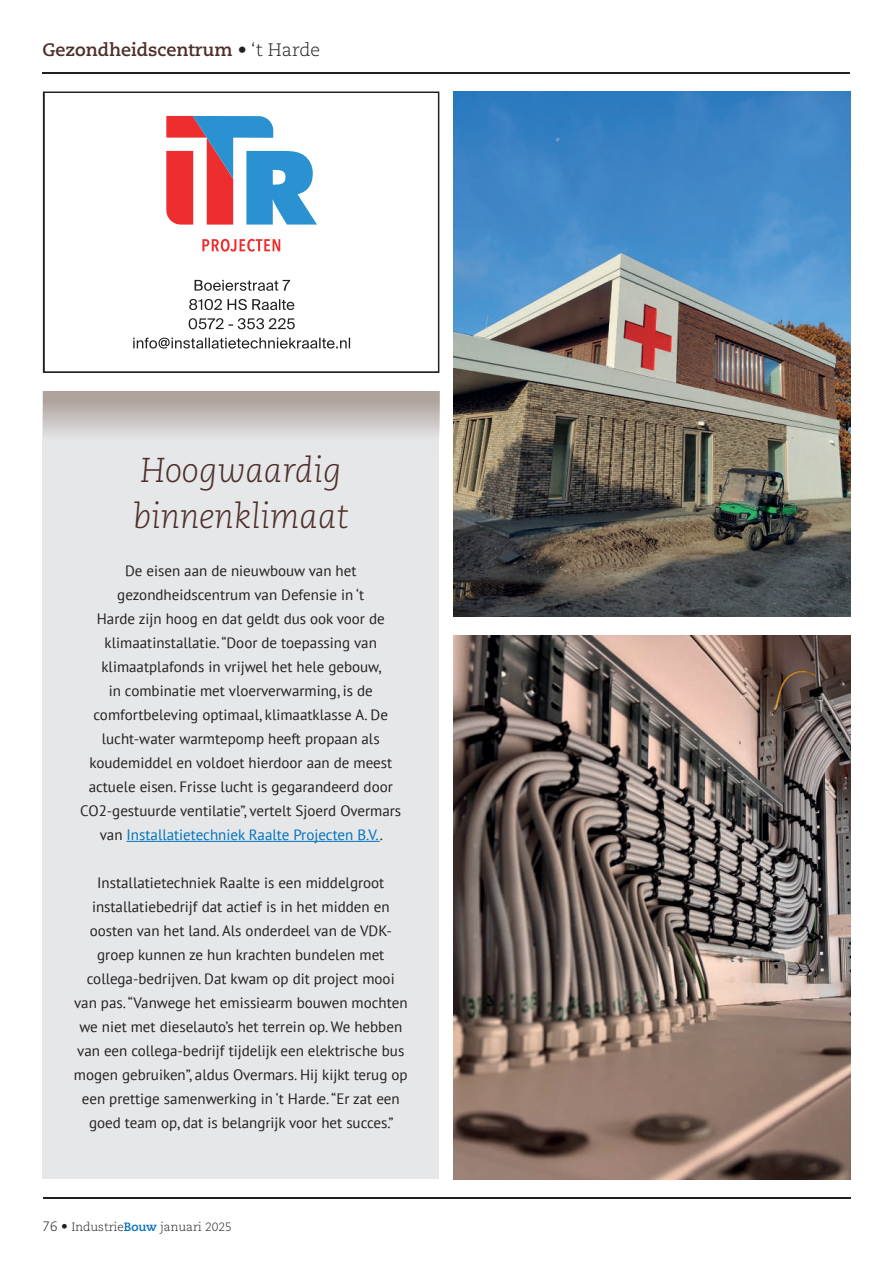
<style>
.page{position:relative;width:893px;height:1263px;background:#fff}
.page>*{position:absolute;margin:0;border:0;box-sizing:border-box;transform-origin:0 0}
.t1{font:italic 300 34.5px/46.5px "Caecilia LT Pro 46";color:#4e2e28}
.t2{font:700 18px "Caecilia LT Pro 75";color:#4e2e28}
.t3{font:15px/24px "PT Sans";color:#231f20;text-align:center}
.t4{font:300 12px "Caecilia LT Pro 45";color:#231f20}
.s1{font-family:"Caecilia LT Pro 45";font-weight:300;color:#231f20}
.s2{color:#0072bc}
.s3{font-size:13.5px}
.s4{font-family:"Caecilia LT Pro 75";font-weight:700;color:#0072bc}
</style>
<div class="page">
<hr style="left:43px;top:73px;width:807px;height:1px;background:#231f20">
<hr style="left:43px;top:1198px;width:808px;height:1px;background:#231f20">
<svg style="left:133px;top:338px;width:217px;height:11px"></svg>
<svg style="left:189px;top:318px;width:106px;height:11px"></svg>
<svg style="left:189px;top:299px;width:105px;height:11px"></svg>
<svg style="left:195px;top:280px;width:95px;height:11px"></svg>
<svg style="left:202px;top:239px;width:78px;height:13px"></svg>
<svg style="left:166px;top:116px;width:151px;height:109px"></svg>
<div style="left:43px;top:92px;width:396px;height:281px;border:2px solid #231f20"></div>
<div style="left:43px;top:392px;width:396px;height:787px;background:#e6e7e9"></div>
<hr style="left:127px;top:841px;width:253px;height:1px;background:#0072bc">
<div style="left:43px;top:392px;width:396px;height:61px;background:linear-gradient(to bottom,#a89b95,#eff3f6)"></div>
<img style="left:454px;top:92px;width:396px;height:525px">
<img style="left:454px;top:635px;width:396px;height:544px">
<p class="t2" style="left:43px;top:38px;width:279px">Gezondheidscentrum <span class="s1">• ‘t Harde</span></p>
<h1 class="t1" style="left:133px;top:446px;width:218px">Hoogwaardig binnenklimaat</h1>
<p class="t3" style="left:80px;top:558px;width:322px">De eisen aan de nieuwbouw van het gezondheidscentrum van Defensie in ‘t<br>Harde zijn hoog en dat geldt dus ook voor de klimaatinstallatie. “Door de toepassing van klimaatplafonds in vrijwel het hele gebouw,<br>in combinatie met vloerverwarming, is de comfortbeleving optimaal, klimaatklasse A. De lucht-water warmtepomp heeft propaan als koudemiddel en voldoet hierdoor aan de meest actuele eisen. Frisse lucht is gegarandeerd door CO2-gestuurde ventilatie”, vertelt Sjoerd Overmars van <span class="s2">Installatietechniek Raalte Projecten B.V.</span>.</p>
<p class="t3" style="left:74px;top:870px;width:335px">Installatietechniek Raalte is een middelgroot installatiebedrijf dat actief is in het midden en oosten van het land. Als onderdeel van de VDK&shy;groep kunnen ze hun krachten bundelen met collega-bedrijven. Dat kwam op dit project mooi van pas. “Vanwege het emissiearm bouwen mochten we niet met dieselauto’s het terrein op. We hebben van een collega-bedrijf tijdelijk een elektrische bus mogen gebruiken”, aldus Overmars. Hij kijkt terug op een prettige samenwerking in ‘t Harde. “Er zat een goed team op, dat is belangrijk voor het succes.”</p>
<p class="t4" style="left:43px;top:1219px;width:191px"><span class="s3">76 •</span> Industrie<span class="s4">Bouw</span> januari 2025</p>
</div>
